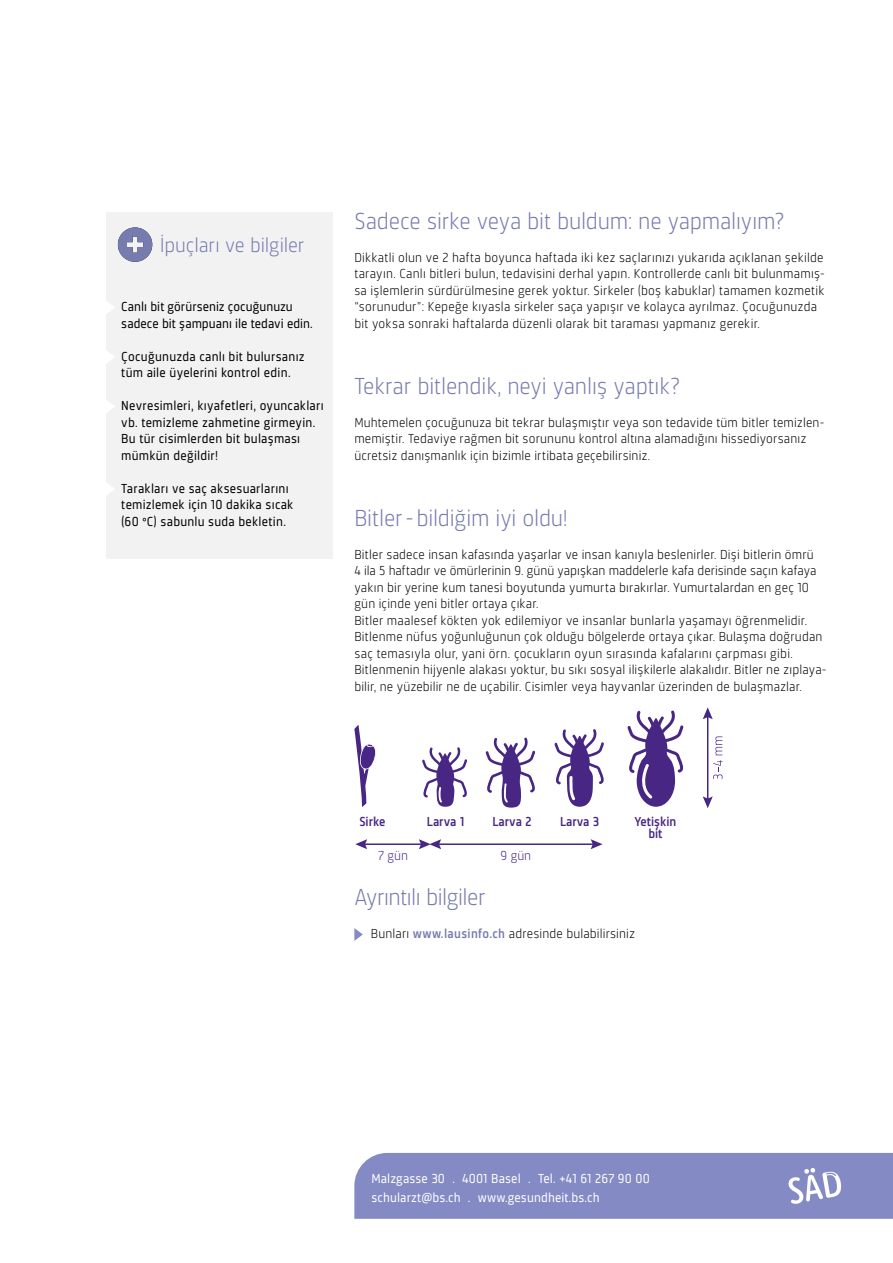
<style>
.page{position:relative;width:893px;height:1263px;background:#fff}
.page>*{position:absolute;margin:0;border:0;box-sizing:border-box;transform-origin:0 0}
.t1{font:300 24px "Sinews Sans Pro";letter-spacing:-.01em;color:#777caf}
.t2{font:300 21px "Sinews Sans Pro";letter-spacing:-.005em;color:#777caf}
.t3{font:300 13.5px/16.5px "Sinews Sans Pro";letter-spacing:.015em;color:#000}
.t4{font:13.5px/16.5px "Sinews Sans Pro";letter-spacing:.015em;color:#000}
.t5{font:13.5px/18.8px "Sinews Sans Pro";letter-spacing:.01em;color:#fff}
.t6{font:500 13.5px/12px "Sinews Sans Pro";color:#482683;text-align:center}
.t7{font:300 13.5px "Sinews Sans Pro";color:#482683}
.s1{font-weight:500;color:#777caf}
</style>
<div class="page">
<svg style="left:354px;top:928px;width:9px;height:13px"></svg>
<div style="left:106px;top:212px;width:227px;height:347px;background:#f2f2f2"></div>
<svg style="left:118px;top:227px;width:34px;height:35px"></svg>
<svg style="left:106px;top:301px;width:9px;height:13px"></svg>
<svg style="left:106px;top:351px;width:8px;height:12px"></svg>
<svg style="left:106px;top:400px;width:9px;height:13px"></svg>
<svg style="left:106px;top:483px;width:8px;height:12px"></svg>
<svg style="left:627px;top:710px;width:57px;height:97px"></svg>
<svg style="left:554px;top:729px;width:50px;height:78px"></svg>
<svg style="left:486px;top:737px;width:49px;height:71px"></svg>
<svg style="left:422px;top:747px;width:45px;height:60px"></svg>
<svg style="left:354px;top:725px;width:22px;height:82px"></svg>
<hr style="left:363px;top:843px;width:60px;height:2px;background:#482683">
<svg style="left:355px;top:839px;width:12px;height:10px"></svg>
<hr style="left:437px;top:843px;width:157px;height:2px;background:#482683">
<svg style="left:419px;top:839px;width:22px;height:10px"></svg>
<svg style="left:591px;top:839px;width:11px;height:10px"></svg>
<hr style="left:707px;top:715px;width:1px;height:85px;background:#482683">
<svg style="left:703px;top:707px;width:10px;height:12px"></svg>
<svg style="left:703px;top:796px;width:10px;height:12px"></svg>
<svg style="left:713px;top:736px;width:9px;height:43px"></svg>
<div style="left:354px;top:1153px;width:539px;height:66px;background:#848ac4"></div>
<h2 class="t2" style="left:160px;top:234px;width:146px">İpuçları ve bilgiler</h2>
<p class="t4" style="left:121px;top:299px;width:193px">Canlı bit görürseniz çocuğunuzu sadece bit şampuanı ile tedavi edin.</p>
<p class="t4" style="left:121px;top:348px;width:185px">Çocuğunuzda canlı bit bulursanız tüm aile üyelerini kontrol edin.</p>
<p class="t4" style="left:121px;top:398px;width:204px">Nevresimleri, kıyafetleri, oyuncakları vb. temizleme zahmetine girmeyin.<br>Bu tür cisimlerden bit bulaşması mümkün değildir!</p>
<p class="t4" style="left:121px;top:480px;width:174px">Tarakları ve saç aksesuarlarını temizlemek için 10 dakika sıcak (60 ºC) sabunlu suda bekletin.</p>
<h1 class="t1" style="left:354px;top:208px;width:432px">Sadece sirke veya bit buldum: ne yapmalıyım?</h1>
<p class="t3" style="left:354px;top:249px;width:472px">Dikkatli olun ve 2 hafta boyunca haftada iki kez saçlarınızı yukarıda açıklanan şekilde tarayın. Canlı bitleri bulun, tedavisini derhal yapın. Kontrollerde canlı bit bulunmamış&shy;sa işlemlerin sürdürülmesine gerek yoktur. Sirkeler (boş kabuklar) tamamen kozmetik “sorunudur”: Kepeğe kıyasla sirkeler saça yapışır ve kolayca ayrılmaz. Çocuğunuzda bit yoksa sonraki haftalarda düzenli olarak bit taraması yapmanız gerekir.</p>
<h1 class="t1" style="left:354px;top:373px;width:327px">Tekrar bitlendik, neyi yanlış yaptık?</h1>
<p class="t3" style="left:354px;top:414px;width:472px">Muhtemelen çocuğunuza bit tekrar bulaşmıştır veya son tedavide tüm bitler temizlen&shy;memiştir. Tedaviye rağmen bit sorununu kontrol altına alamadığını hissediyorsanız ücretsiz danışmanlık için bizimle irtibata geçebilirsiniz.</p>
<h1 class="t1" style="left:354px;top:505px;width:215px">Bitler-bildiğim iyi oldu!</h1>
<p class="t3" style="left:354px;top:546px;width:474px">Bitler sadece insan kafasında yaşarlar ve insan kanıyla beslenirler. Dişi bitlerin ömrü<br>4 ila 5 haftadır ve ömürlerinin 9. günü yapışkan maddelerle kafa derisinde saçın kafaya yakın bir yerine kum tanesi boyutunda yumurta bırakırlar. Yumurtalardan en geç 10 gün içinde yeni bitler ortaya çıkar.<br>Bitler maalesef kökten yok edilemiyor ve insanlar bunlarla yaşamayı öğrenmelidir.<br>Bitlenme nüfus yoğunluğunun çok olduğu bölgelerde ortaya çıkar. Bulaşma doğrudan saç temasıyla olur, yani örn. çocukların oyun sırasında kafalarını çarpması gibi.<br>Bitlenmenin hijyenle alakası yoktur, bu sıkı sosyal ilişkilerle alakalıdır. Bitler ne zıplaya&shy;bilir, ne yüzebilir ne de uçabilir. Cisimler veya hayvanlar üzerinden de bulaşmazlar.</p>
<p class="t6" style="left:359px;top:815px;width:28px">Sirke</p>
<p class="t6" style="left:427px;top:815px;width:39px">Larva 1</p>
<p class="t6" style="left:492px;top:815px;width:40px">Larva 2</p>
<p class="t6" style="left:560px;top:815px;width:41px">Larva 3</p>
<p class="t6" style="left:634px;top:815px;width:43px">Yetişkin bit</p>
<p class="t7" style="left:378px;top:848px;width:31px">7 gün</p>
<p class="t7" style="left:500px;top:848px;width:32px">9 gün</p>
<h1 class="t1" style="left:354px;top:884px;width:133px">Ayrıntılı bilgiler</h1>
<p class="t3" style="left:371px;top:926px;width:266px">Bunları <span class="s1">www.lausinfo.ch</span> adresinde bulabilirsiniz</p>
<p class="t5" style="left:371px;top:1169px;width:280px">Malzgasse 30 . 4001 Basel . Tel. +41 61 267 90 00 schularzt@bs.ch . www.gesundheit.bs.ch</p>
</div>
